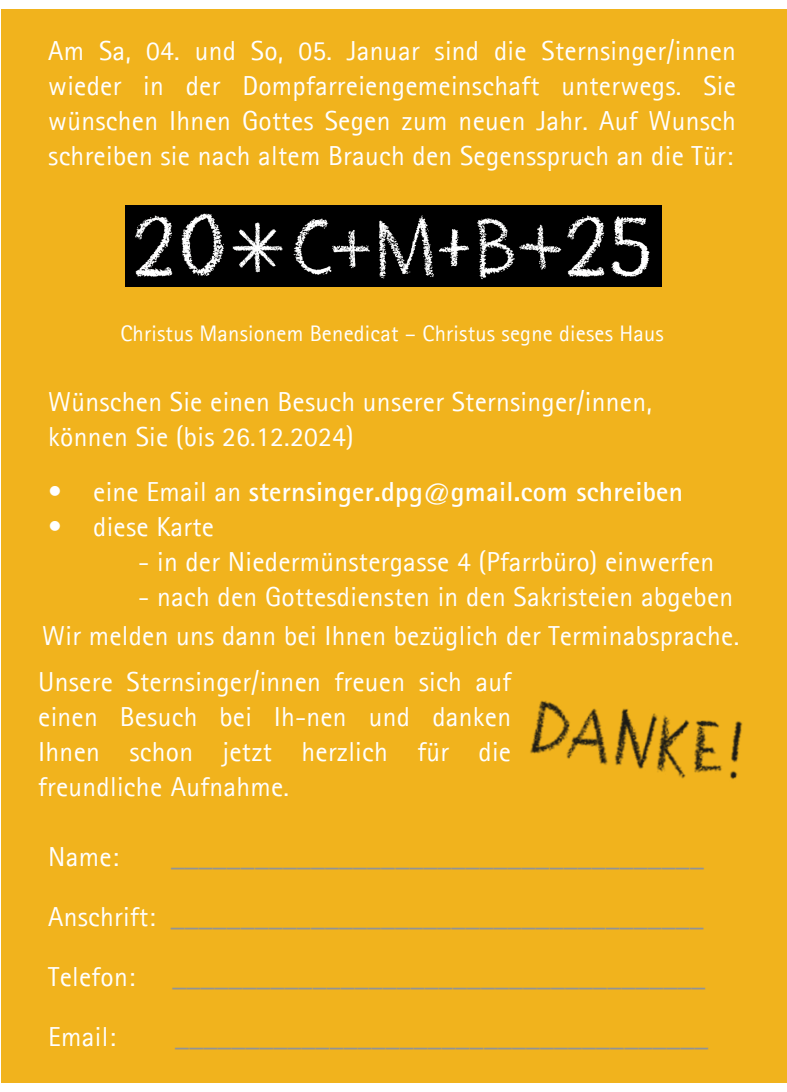
<style>
.page{position:relative;width:787px;height:1092px;background:#fff}
.page>*{position:absolute;margin:0;border:0;box-sizing:border-box;transform-origin:0 0}
.t1{font:27.5px/35px "Agfa Rotis Sans Serif";letter-spacing:.01em;color:#fff;text-align:justify}
.t2{font:27.5px/60px "Agfa Rotis Sans Serif";letter-spacing:.01em;color:#919396;text-align:justify}
.t3{font:700 27.5px "Agfa Rotis Sans Serif";letter-spacing:.01em;color:#fff}
.t4{font:22.5px "Agfa Rotis Sans Serif";letter-spacing:.01em;color:#fff}
.s1{font-weight:400}
.s2{color:#fff}
</style>
<div class="page">
<div style="left:2px;top:10px;width:785px;height:1072px;background:#f1b31d"></div>
<img style="left:125px;top:205px;width:537px;height:81px">
<img style="left:530px;top:700px;width:213px;height:79px">
<p class="t1" style="left:48px;top:33px;width:689px">Am Sa, 04. und So, 05. Januar sind die Sternsinger/innen wieder in der Dompfarreiengemeinschaft unterwegs. Sie wünschen Ihnen Gottes Segen zum neuen Jahr. Auf Wunsch schreiben sie nach altem Brauch den Segensspruch an die Tür:</p>
<p class="t4" style="left:120px;top:319px;width:545px">Christus Mansionem Benedicat – Christus segne dieses Haus</p>
<p class="t1" style="left:48px;top:383px;width:605px">Wünschen Sie einen Besuch unserer Sternsinger/innen, können Sie (bis 26.12.2024)</p>
<p class="t3" style="left:48px;top:474px;width:636px"><span class="s1">• eine Email an</span> sternsinger.dpg@gmail.com schreiben</p>
<p class="t1" style="left:48px;top:508px;width:167px">• diese Karte</p>
<p class="t1" style="left:138px;top:543px;width:577px">- in der Niedermünstergasse 4 (Pfarrbüro) einwerfen</p>
<p class="t1" style="left:138px;top:578px;width:596px">- nach den Gottesdiensten in den Sakristeien abgeben</p>
<p class="t1" style="left:42px;top:617px;width:698px">Wir melden uns dann bei Ihnen bezüglich der Terminabsprache.</p>
<p class="t1" style="left:38px;top:664px;width:474px">Unsere Sternsinger/innen freuen sich auf einen Besuch bei Ih-nen und danken Ihnen schon jetzt herzlich für die freundliche Aufnahme.</p>
<p class="t1" style="left:48px;top:838px;width:72px">Name:</p>
<p class="t2" style="left:48px;top:826px;width:657px;text-indent:123px">______________________________________ <span class="s2">Anschrift:</span> ______________________________________ <span class="s2">Telefon:</span></p>
<p class="t2" style="left:172px;top:946px;width:534px">______________________________________</p>
<p class="t1" style="left:48px;top:1018px;width:69px">Email:</p>
<p class="t2" style="left:175px;top:1006px;width:534px">______________________________________</p>
</div>
